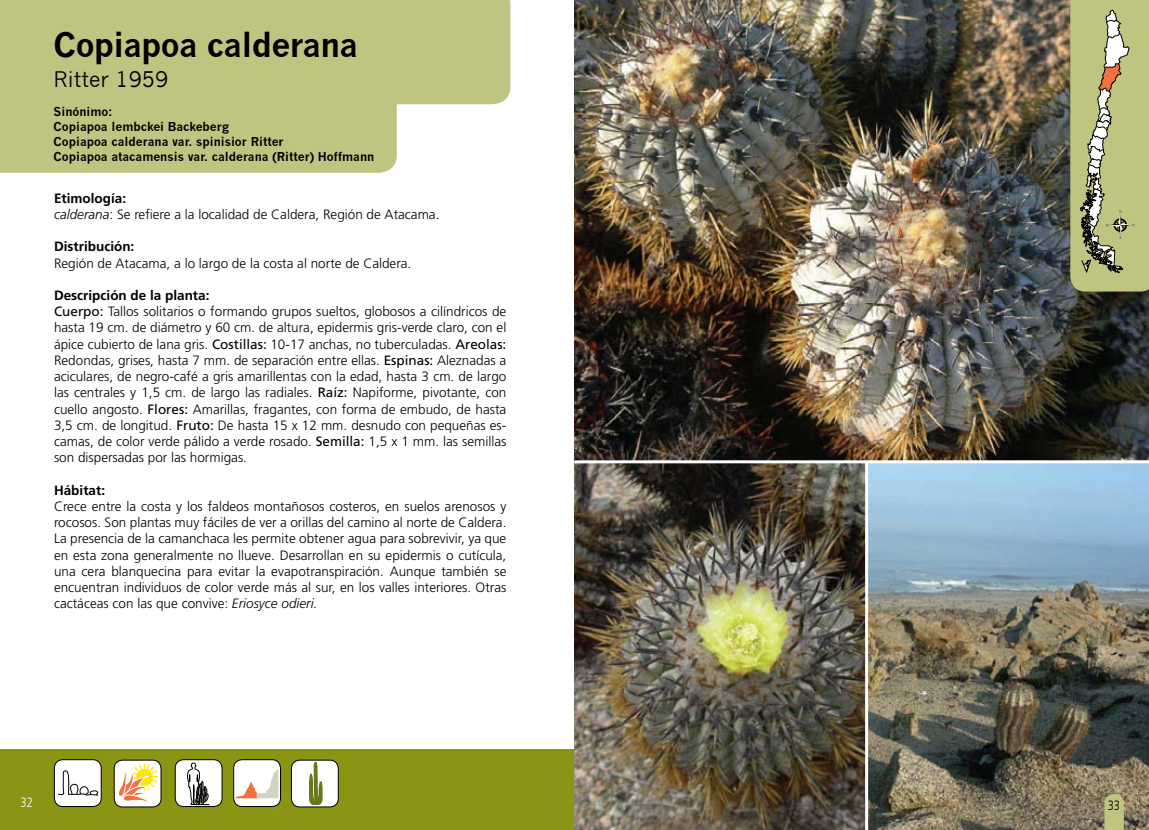
<style>
.page{position:relative;width:1149px;height:830px;background:#fff}
.page>*{position:absolute;margin:0;border:0;box-sizing:border-box;transform-origin:0 0}
.t1{font:700 33px "News Gothic";letter-spacing:-.02em;color:#000}
.t2{font:21px "News Gothic";color:#000}
.t3{font:300 13.5px/16.2px "Frutiger LT Std";color:#000}
.t4{font:700 13.5px "Frutiger LT Std";color:#000}
.t5{font:300 13.5px "Frutiger LT Std";color:#000;scale:.81 1}
.t6{font:300 13.5px "Frutiger LT Std";color:#fff;scale:.81 1}
.t7{font:700 12px/15px "News Gothic";color:#000}
.s1{font-weight:700}
.s2{font-style:italic}
.s3{font-weight:400}
</style>
<div class="page">
<img style="left:574px;top:0;width:574px;height:829px">
<div style="left:0;top:748px;width:574px;height:81px;background:#8b9414"></div>
<div style="left:0;top:104px;width:396px;height:69px;background:#bfc481"></div>
<div style="left:0;top:0;width:510px;height:104px;background:#bfc481"></div>
<svg style="left:1069px;top:0;width:79px;height:291px;background:#b5b880"></svg>
<svg style="left:1104px;top:794px;width:19px;height:35px"></svg>
<hr style="left:864px;top:461px;width:3px;height:368px;background:#fff">
<hr style="left:574px;top:460px;width:574px;height:3px;background:#fff">
<div style="left:54px;top:759px;width:47px;height:47px;background:#fff;border-radius:9px"></div>
<div style="left:54px;top:759px;width:48px;height:47px;border:1px solid #000;border-radius:9px"></div>
<div style="left:175px;top:759px;width:47px;height:47px;background:#fff;border-radius:9px"></div>
<div style="left:175px;top:759px;width:47px;height:47px;border:1px solid #000;border-radius:9px"></div>
<svg style="left:233px;top:759px;width:47px;height:47px"></svg>
<div style="left:233px;top:759px;width:48px;height:47px;border:1px solid #000;border-radius:9px"></div>
<svg style="left:235px;top:768px;width:43px;height:29px"></svg>
<svg style="left:58px;top:770px;width:41px;height:25px"></svg>
<div style="left:114px;top:759px;width:47px;height:47px;background:#fff;border-radius:9px"></div>
<div style="left:114px;top:759px;width:47px;height:47px;border:1px solid #000;border-radius:9px"></div>
<svg style="left:117px;top:762px;width:42px;height:41px"></svg>
<div style="left:291px;top:759px;width:47px;height:47px;background:#fff;border-radius:9px"></div>
<div style="left:291px;top:759px;width:47px;height:47px;border:1px solid #000;border-radius:9px"></div>
<svg style="left:309px;top:761px;width:14px;height:43px"></svg>
<svg style="left:187px;top:762px;width:22px;height:43px"></svg>
<h1 class="t1" style="left:54px;top:25px;width:306px">Copiapoa calderana</h1>
<h2 class="t2" style="left:54px;top:67px;width:116px">Ritter 1959</h2>
<p class="t7" style="left:54px;top:103px;width:322px">Sinónimo:<br>Copiapoa lembckei Backeberg<br>Copiapoa calderana var. spinisior Ritter<br>Copiapoa atacamensis var. calderana (Ritter) Hoffmann</p>
<p class="t3" style="left:54px;top:190px;width:387px"><span class="s1">Etimología:<br></span><span class="s2">calderana</span>: Se refiere a la localidad de Caldera, Región de Atacama.</p>
<p class="t4" style="left:54px;top:239px;width:82px">Distribución:</p>
<p class="t3" style="left:54px;top:255px;width:359px">Región de Atacama, a lo largo de la costa al norte de Caldera.</p>
<p class="t3" style="left:54px;top:287px;width:454px"><span class="s1">Descripción de la planta:<br></span><span class="s3">Cuerpo:</span> Tallos solitarios o formando grupos sueltos, globosos a cilíndricos de hasta 19 cm. de diámetro y 60 cm. de altura, epidermis gris-verde claro, con el ápice cubierto de lana gris. <span class="s3">Costillas:</span> 10-17 anchas, no tuberculadas. <span class="s3">Areolas:<br></span>Redondas, grises, hasta 7 mm. de separación entre ellas. <span class="s3">Espinas:</span> Aleznadas a aciculares, de negro-café a gris amarillentas con la edad, hasta 3 cm. de largo las centrales y 1,5 cm. de largo las radiales. <span class="s3">Raíz:</span> Napiforme, pivotante, con cuello angosto. <span class="s3">Flores:</span> Amarillas, fragantes, con forma de embudo, de hasta 3,5 cm. de longitud. <span class="s3">Fruto:</span> De hasta 15 x 12 mm. desnudo con pequeñas es&shy;camas, de color verde pálido a verde rosado. <span class="s3">Semilla:</span> 1,5 x 1 mm. las semillas son dispersadas por las hormigas.</p>
<p class="t4" style="left:54px;top:482px;width:53px">Hábitat:</p>
<p class="t3" style="left:54px;top:498px;width:454px;text-align:justify">Crece entre la costa y los faldeos montañosos costeros, en suelos arenosos y rocosos. Son plantas muy fáciles de ver a orillas del camino al norte de Caldera.<br>La presencia de la camanchaca les permite obtener agua para sobrevivir, ya que en esta zona generalmente no llueve. Desarrollan en su epidermis o cutícula, una cera blanquecina para evitar la evapotranspiración. Aunque también se encuentran individuos de color verde más al sur, en los valles interiores. Otras cactáceas con las que convive: <span class="s2">Eriosyce odieri.</span></p>
<p class="t6" style="left:21px;top:794px;width:17px">32</p>
<p class="t5" style="left:1107px;top:797px;width:17px">33</p>
<p class="t5" style="left:1110px;top:797px;width:17px">33</p>
</div>
